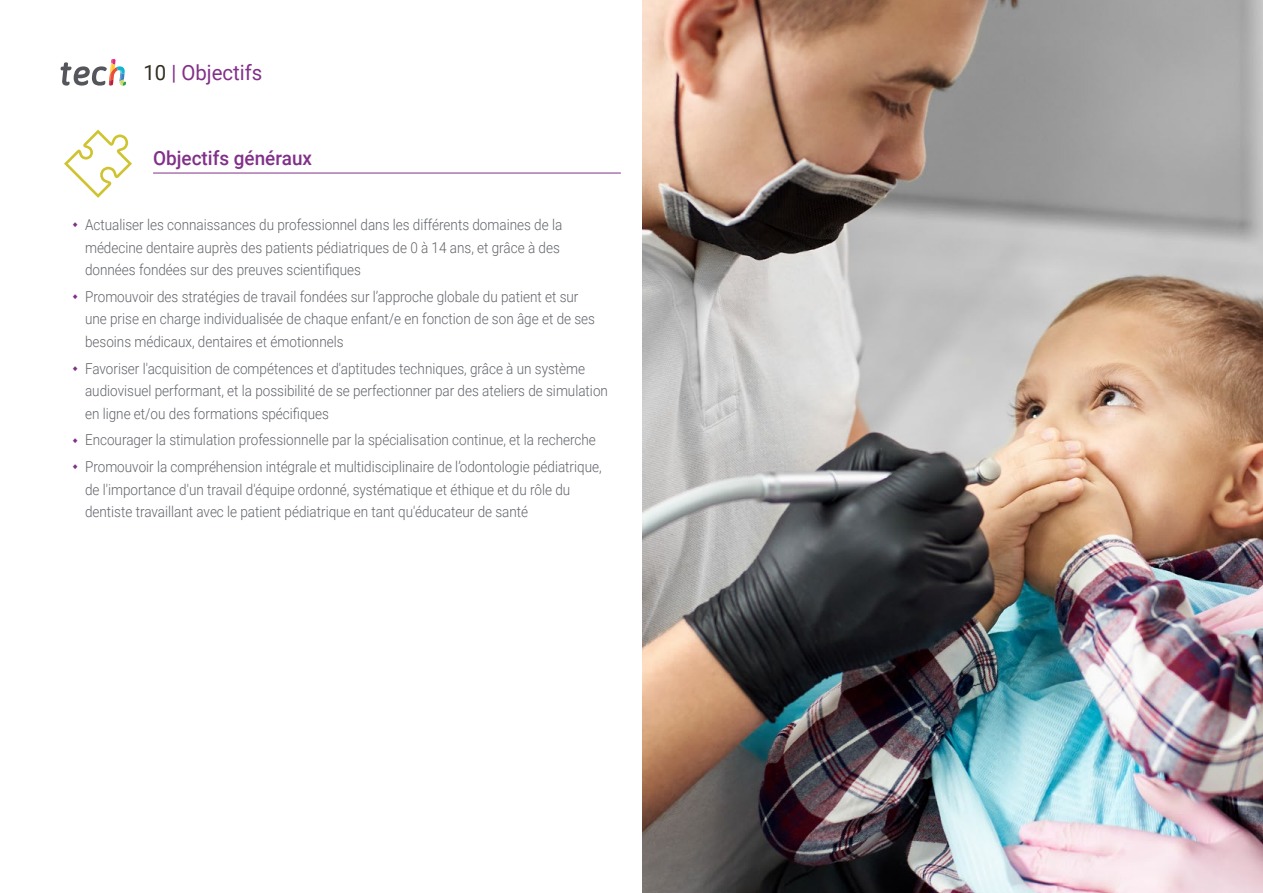
<style>
.page{position:relative;width:1263px;height:893px;background:#fff}
.page>*{position:absolute;margin:0;border:0;box-sizing:border-box;transform-origin:0 0}
.t1{font:21px "Roboto";color:#813089}
.t2{font:500 19.5px "Roboto";color:#813089}
.t3{font:300 15px/22.5px "Roboto";color:#61646a;scale:.9 1}
.s1{color:#312e20}
</style>
<div class="page">
<hr style="left:153px;top:173px;width:468px;height:1px;background:#813089">
<svg style="left:64px;top:130px;width:68px;height:68px"></svg>
<img style="left:642px;top:0;width:621px;height:893px">
<svg style="left:61px;top:59px;width:65px;height:27px"></svg>
<h1 class="t1" style="left:144px;top:57px;width:120px"><span class="s1">10</span> | Objectifs</h1>
<h2 class="t2" style="left:153px;top:144px;width:160px">Objectifs généraux</h2>
<p class="t3" style="left:85px;top:213px;width:532px">Actualiser les connaissances du professionnel dans les différents domaines de la médecine dentaire auprès des patients pédiatriques de 0 à 14 ans, et grâce à des données fondées sur des preuves scientifiques</p>
<p class="t3" style="left:85px;top:285px;width:568px">Promouvoir des stratégies de travail fondées sur l’approche globale du patient et sur une prise en charge individualisée de chaque enfant/e en fonction de son âge et de ses besoins médicaux, dentaires et émotionnels</p>
<p class="t3" style="left:85px;top:356px;width:582px">Favoriser l'acquisition de compétences et d'aptitudes techniques, grâce à un système audiovisuel performant, et la possibilité de se perfectionner par des ateliers de simulation en ligne et/ou des formations spécifiques</p>
<p class="t3" style="left:85px;top:426px;width:575px;line-height:26.7px">Encourager la stimulation professionnelle par la spécialisation continue, et la recherche<br>Promouvoir la compréhension intégrale et multidisciplinaire de l’odontologie pédiatrique,</p>
<p class="t3" style="left:85px;top:477px;width:541px">de l'importance d'un travail d'équipe ordonné, systématique et éthique et du rôle du dentiste travaillant avec le patient pédiatrique en tant qu'éducateur de santé</p>
</div>
